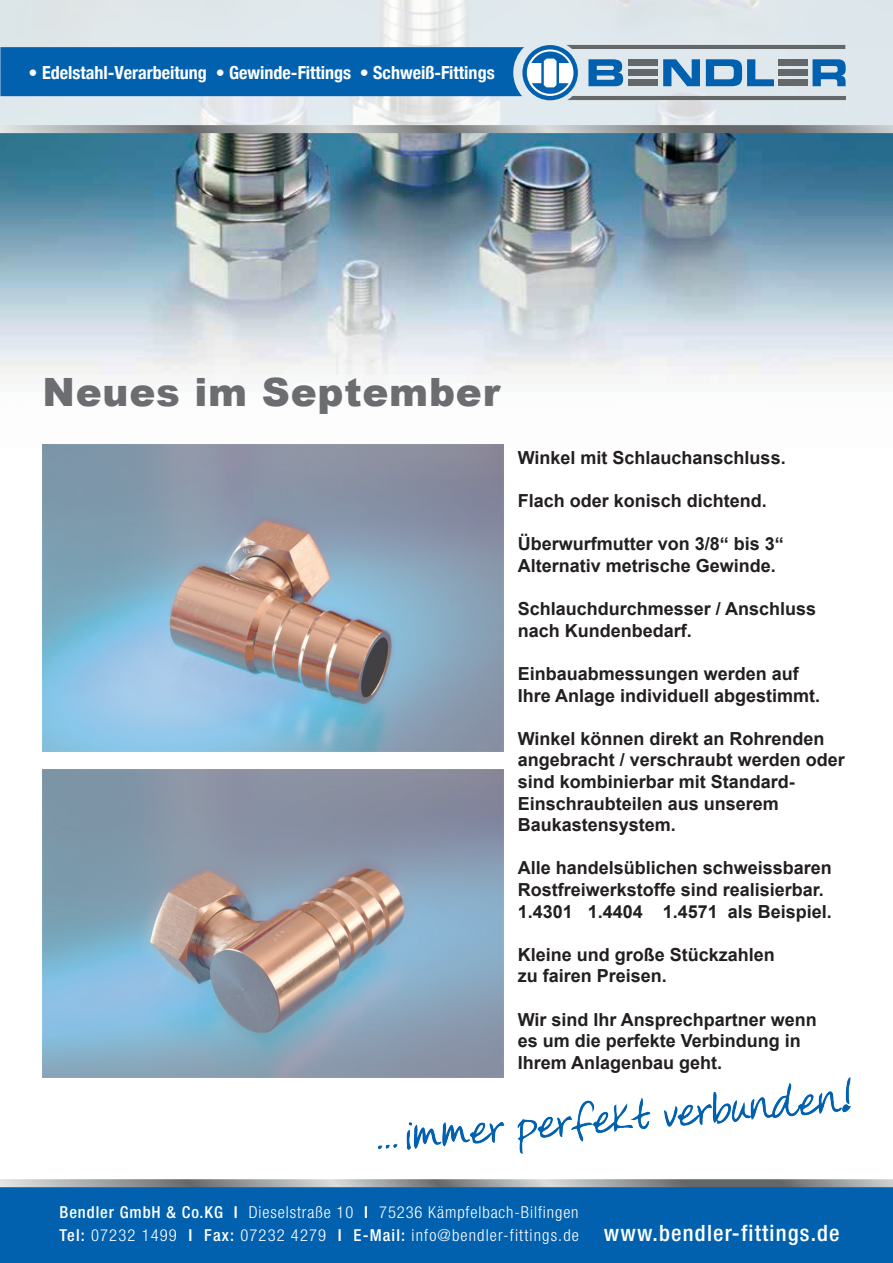
<style>
.page{position:relative;width:893px;height:1263px;background:#fff}
.page>*{position:absolute;margin:0;border:0;box-sizing:border-box;transform-origin:0 0}
.t1{font:900 39px "Arial";letter-spacing:.02em;color:#6c6d70}
.t2{font:500 condensed 22.5px "Helvetica Neue";letter-spacing:.05em;color:#fff}
.t3{font:700 18px/21.6px "Arial";color:#231f20}
.t4{font:700 condensed 18px "Helvetica Neue";color:#fff}
.t5{font:300 condensed 16.5px/22.5px "Helvetica Neue";letter-spacing:.055em;color:#fff}
.s1{font-weight:500}
.s2{font-weight:500;font-stretch:normal}
</style>
<div class="page">
<img style="left:0;top:133px;width:893px;height:316px">
<svg style="left:0;top:0;width:893px;height:125px;background:#e1e8eb"></svg>
<div style="left:0;top:1187px;width:893px;height:76px;background:#0161af"></div>
<svg style="left:0;top:1179px;width:893px;height:8px;background:#9da0a0"></svg>
<svg style="left:0;top:125px;width:893px;height:8px;background:#9b9e9f"></svg>
<svg style="left:0;top:45px;width:846px;height:55px;background:#498abe"></svg>
<div style="left:779px;top:79px;width:29px;height:7px;background:#656868"></div>
<div style="left:779px;top:59px;width:29px;height:7px;background:#656868"></div>
<div style="left:779px;top:69px;width:29px;height:7px;background:#656868"></div>
<div style="left:629px;top:79px;width:29px;height:7px;background:#656868"></div>
<div style="left:629px;top:59px;width:29px;height:7px;background:#656868"></div>
<div style="left:629px;top:69px;width:29px;height:7px;background:#656868"></div>
<img style="left:43px;top:770px;width:460px;height:307px">
<img style="left:43px;top:444px;width:460px;height:308px">
<img style="left:378px;top:1077px;width:473px;height:76px">
<p class="t4" style="left:29px;top:57px;width:468px">• Edelstahl-Verarbeitung • Gewinde-Fittings • Schweiß-Fittings</p>
<h1 class="t1" style="left:43px;top:364px;width:459px">Neues im September</h1>
<p class="t3" style="left:518px;top:447px;width:269px">Winkel mit Schlauchanschluss.</p>
<p class="t3" style="left:518px;top:491px;width:251px">Flach oder konisch dichtend.</p>
<p class="t3" style="left:518px;top:534px;width:268px">Überwurfmutter von 3/8“ bis 3“<br>Alternativ metrische Gewinde.</p>
<p class="t3" style="left:518px;top:599px;width:300px">Schlauchdurchmesser / Anschluss nach Kundenbedarf.</p>
<p class="t3" style="left:518px;top:663px;width:304px">Einbauabmessungen werden auf<br>Ihre Anlage individuell abgestimmt.</p>
<p class="t3" style="left:518px;top:728px;width:329px">Winkel können direkt an Rohrenden angebracht / verschraubt werden oder sind kombinierbar mit Standard-<br>Einschraubteilen aus unserem<br>Baukastensystem.</p>
<p class="t3" style="left:518px;top:858px;width:316px">Alle handelsüblichen schweissbaren<br>Rostfreiwerkstoffe sind realisierbar.<br>1.4301 1.4404 1.4571 als Beispiel.</p>
<p class="t3" style="left:518px;top:944px;width:259px">Kleine und große Stückzahlen zu fairen Preisen.</p>
<p class="t3" style="left:518px;top:1009px;width:301px">Wir sind Ihr Ansprechpartner wenn es um die perfekte Verbindung in<br>Ihrem Anlagenbau geht.</p>
<p class="t5" style="left:60px;top:1201px;width:521px"><span class="s1">Bendler GmbH &amp; Co.KG</span> <span class="s2">I</span> Dieselstraße 10 <span class="s2">I</span> 75236 Kämpfelbach-Bilfingen<br><span class="s1">Tel:</span> 07232 1499 <span class="s2">I</span> <span class="s1">Fax:</span> 07232 4279 <span class="s2">I</span> <span class="s1">E-Mail:</span> info@bendler-fittings.de</p>
<p class="t2" style="left:604px;top:1219px;width:237px">www.bendler-fittings.de</p>
</div>
